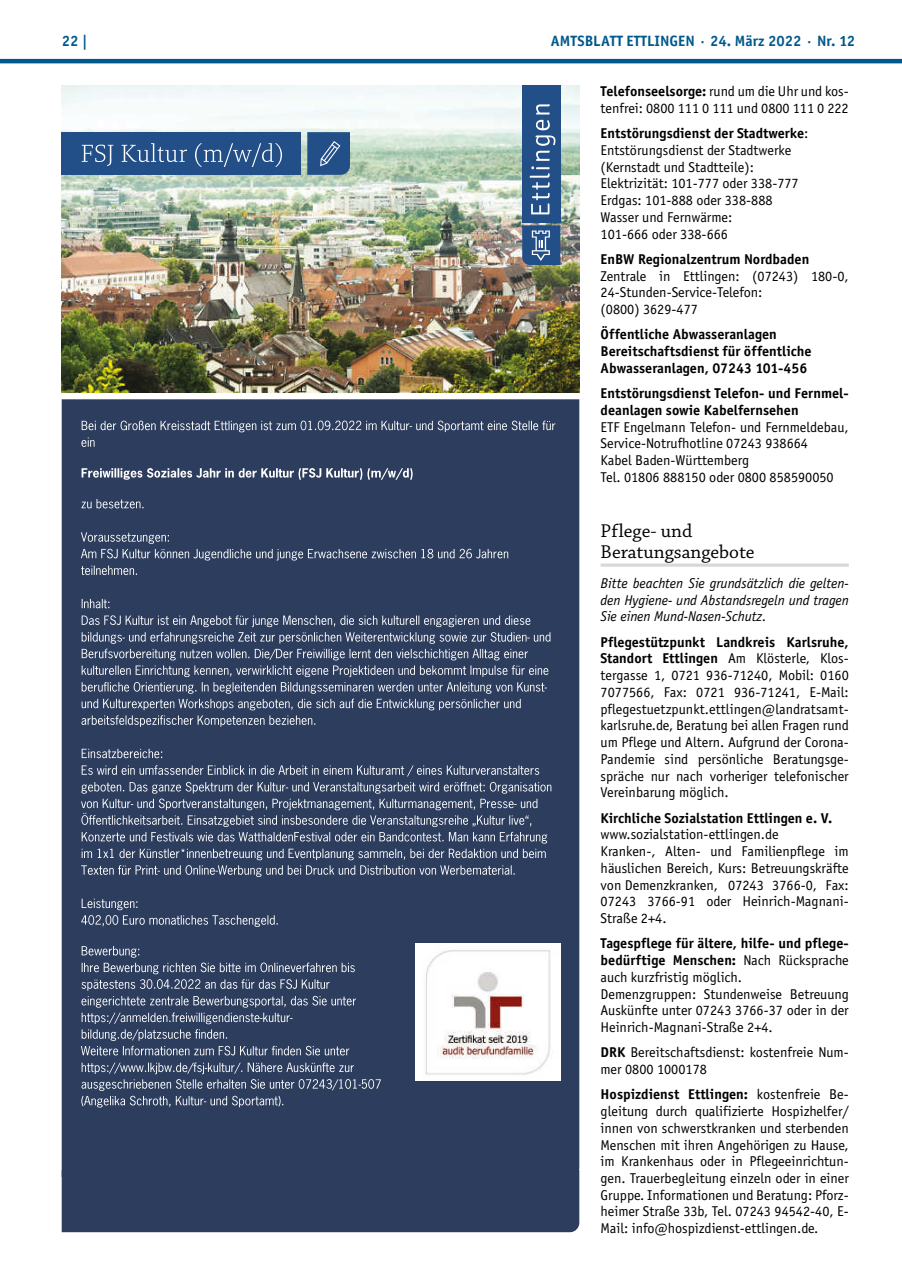
<style>
.page{position:relative;width:902px;height:1280px;background:#fff}
.page>*{position:absolute;margin:0;border:0;box-sizing:border-box;transform-origin:0 0}
.t1{font:19.5px/21.3px "Chaparral Pro";color:#000}
.t2{font:700 15px "Officina Sans";color:#00588b}
.t3{font:14.25px/16.8px "Officina Sans";color:#000}
.t4{font:700 14.25px/16.8px "Officina Sans";color:#000}
.t5{font:italic 14.25px/16.8px "Officina Sans";color:#000;text-align:justify}
.s1{font-weight:700}
</style>
<div class="page">
<hr style="left:0;top:59px;width:901px;height:4px;background:#00588b">
<hr style="left:600px;top:563px;width:248px;height:4px;background:#e3e3e4">
<div style="left:62px;top:399px;width:517px;height:772px;background:#2d3d5d"></div>
<svg style="left:81px;top:421px;width:474px;height:26px;background:#41506d"></svg>
<svg style="left:82px;top:468px;width:330px;height:12px;background:#6d788e"></svg>
<svg style="left:81px;top:499px;width:62px;height:9px"></svg>
<svg style="left:81px;top:532px;width:427px;height:43px;background:#3c4b68"></svg>
<svg style="left:82px;top:599px;width:27px;height:9px"></svg>
<svg style="left:81px;top:615px;width:469px;height:112px;background:#4a5773"></svg>
<svg style="left:82px;top:749px;width:80px;height:9px"></svg>
<svg style="left:82px;top:765px;width:457px;height:11px;background:#59657f"></svg>
<svg style="left:81px;top:782px;width:470px;height:95px;background:#4a5873"></svg>
<svg style="left:81px;top:899px;width:197px;height:28px;background:#44526e"></svg>
<svg style="left:81px;top:946px;width:275px;height:109px;background:#465470"></svg>
<svg style="left:81px;top:1062px;width:300px;height:45px;background:#495772"></svg>
<img style="left:415px;top:944px;width:145px;height:137px">
<img style="left:62px;top:85px;width:517px;height:308px">
<div style="left:62px;top:132px;width:239px;height:43px;background:#224f88"></div>
<svg style="left:82px;top:143px;width:200px;height:24px"></svg>
<svg style="left:307px;top:132px;width:43px;height:43px;background:#315b8f"></svg>
<div style="left:522px;top:85px;width:38px;height:138px;background:#224f88"></div>
<svg style="left:522px;top:225px;width:38px;height:40px;background:#3e6495"></svg>
<svg style="left:536px;top:104px;width:13px;height:10px"></svg>
<svg style="left:529px;top:120px;width:26px;height:94px"></svg>
<div style="left:62px;top:1171px;width:517px;height:61px;background:#2d3d5d"></div>
<p class="t2" style="left:62px;top:32px;width:28px">22 |</p>
<p class="t2" style="left:551px;top:32px;width:306px">AMTSBLATT ETTLINGEN · 24. März 2022 · Nr. 12</p>
<p class="t3" style="left:600px;top:83px;width:250px"><span class="s1">Telefonseelsorge:</span> rund um die Uhr und kos&shy;tenfrei: 0800 111 0 111 und 0800 111 0 222</p>
<p class="t3" style="left:600px;top:125px;width:209px"><span class="s1">Entstörungsdienst der Stadtwerke</span>:<br>Entstörungsdienst der Stadtwerke (Kernstadt und Stadtteile):<br>Elektrizität: 101-777 oder 338-777<br>Erdgas: 101-888 oder 338-888<br>Wasser und Fernwärme:<br>101-666 oder 338-666</p>
<p class="t4" style="left:600px;top:251px;width:210px">EnBW Regionalzentrum Nordbaden</p>
<p class="t3" style="left:600px;top:267px;width:250px">Zentrale in Ettlingen: (07243) 180-0,<br>24-Stunden-Service-Telefon:<br>(0800) 3629-477</p>
<p class="t4" style="left:600px;top:326px;width:212px">Öffentliche Abwasseranlagen<br>Bereitschaftsdienst für öffentliche<br>Abwasseranlagen, 07243 101-456</p>
<p class="t4" style="left:600px;top:385px;width:250px">Entstörungsdienst Telefon- und Fernmel&shy;deanlagen sowie Kabelfernsehen</p>
<p class="t3" style="left:600px;top:418px;width:250px">ETF Engelmann Telefon- und Fernmeldebau, Service-Notrufhotline 07243 938664<br>Kabel Baden-Württemberg<br>Tel. 01806 888150 oder 0800 858590050</p>
<h1 class="t1" style="left:600px;top:521px;width:155px">Pflege- und<br>Beratungsangebote</h1>
<p class="t5" style="left:600px;top:575px;width:250px">Bitte beachten Sie grundsätzlich die gelten&shy;den Hygiene- und Abstandsregeln und tragen Sie einen Mund-Nasen-Schutz.</p>
<p class="t3" style="left:600px;top:633px;width:250px;text-align:justify"><span class="s1">Pflegestützpunkt Landkreis Karlsruhe, Standort Ettlingen</span> Am Klösterle, Klos&shy;tergasse 1, 0721 936-71240, Mobil: 0160<br>7077566, Fax: 0721 936-71241, E-Mail: pflegestuetzpunkt.ettlingen@landratsamt&shy;karlsruhe.de, Beratung bei allen Fragen rund um Pflege und Altern. Aufgrund der Corona-Pandemie sind persönliche Beratungsge&shy;spräche nur nach vorheriger telefonischer Vereinbarung möglich.</p>
<p class="t4" style="left:600px;top:809px;width:233px">Kirchliche Sozialstation Ettlingen e. V.</p>
<p class="t3" style="left:600px;top:826px;width:250px">www.sozialstation-ettlingen.de<br>Kranken-, Alten- und Familienpflege im häuslichen Bereich, Kurs: Betreuungskräfte von Demenzkranken, 07243 3766-0, Fax:<br>07243 3766-91 oder Heinrich-Magnani-Straße 2+4.</p>
<p class="t3" style="left:600px;top:935px;width:250px"><span class="s1">Tagespflege für ältere, hilfe- und pflege&shy;bedürftige Menschen:</span> Nach Rücksprache auch kurzfristig möglich.<br>Demenzgruppen: Stundenweise Betreuung Auskünfte unter 07243 3766-37 oder in der Heinrich-Magnani-Straße 2+4.</p>
<p class="t3" style="left:600px;top:1044px;width:250px"><span class="s1">DRK</span> Bereitschaftsdienst: kostenfreie Num&shy;mer 0800 1000178</p>
<p class="t3" style="left:600px;top:1086px;width:250px;text-align:justify"><span class="s1">Hospizdienst Ettlingen:</span> kostenfreie Be&shy;gleitung durch qualifizierte Hospizhelfer/ innen von schwerstkranken und sterbenden Menschen mit ihren Angehörigen zu Hause, im Krankenhaus oder in Pflegeeinrichtun&shy;gen. Trauerbegleitung einzeln oder in einer Gruppe. Informationen und Beratung: Pforz&shy;heimer Straße 33b, Tel. 07243 94542-40, E-Mail: info@hospizdienst-ettlingen.de.</p>
</div>
